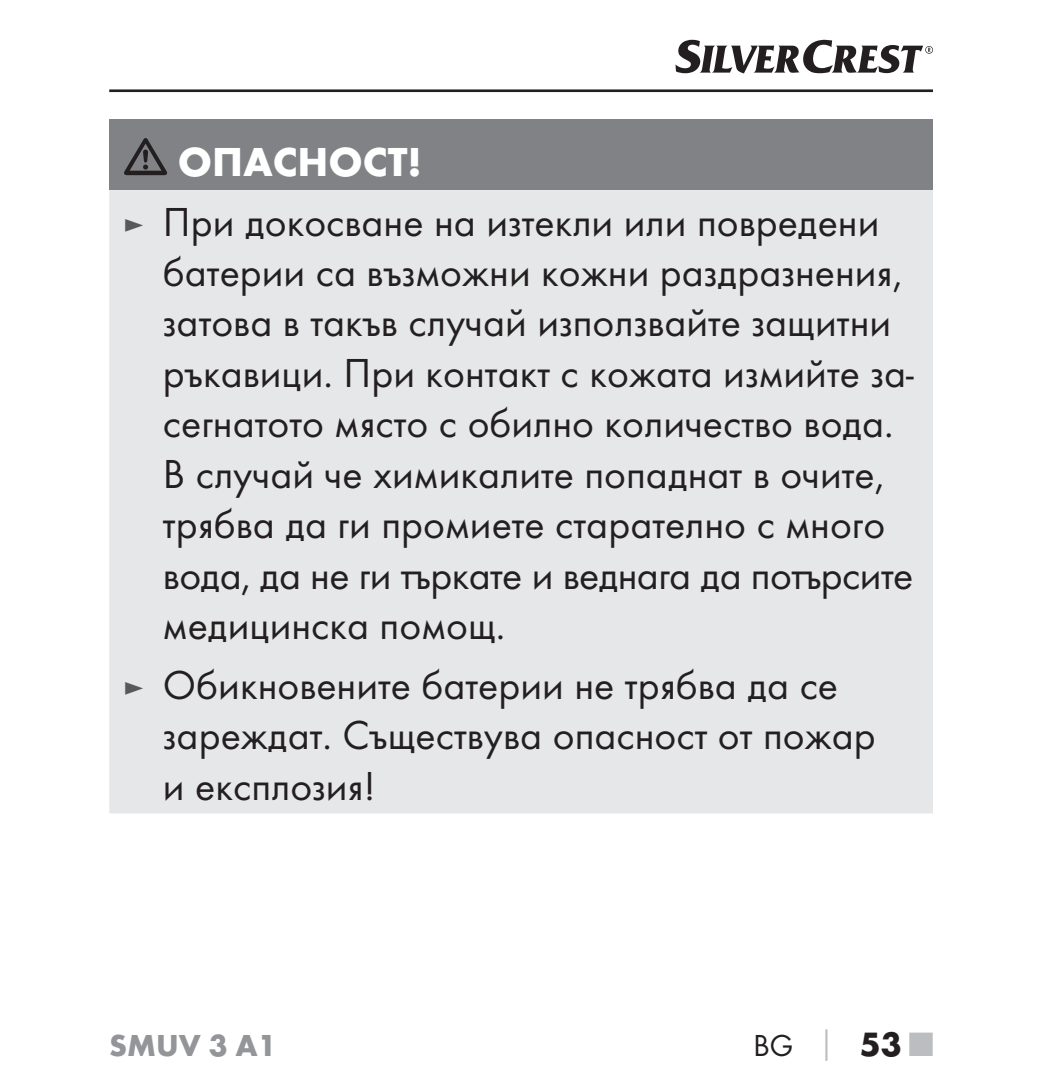
<style>
.page{position:relative;width:1041px;height:1092px;background:#fff}
.page>*{position:absolute;margin:0;border:0;box-sizing:border-box;transform-origin:0 0}
.t1{font:42px/50.4px "Futura Boo";color:#231f20}
.t2{font:700 42px "Futura";color:#fff}
.t3{font:700 31.5px "Futura";color:#939598}
.t4{font:31.5px "Futura Boo";color:#231f20}
.s1{font-size:31.5px;color:#58595b}
.s2{font-family:"Futura";font-weight:700;color:#bbbdc0}
.s3{font-family:"Futura";font-weight:700;font-size:35px}
.s4{font-family:"Futura";font-weight:700;font-size:35px;color:#bbbdc0}
</style>
<div class="page">
<hr style="left:109px;top:89px;width:824px;height:3px;background:#231f20">
<svg style="left:675px;top:40px;width:258px;height:33px"></svg>
<div style="left:109px;top:119px;width:824px;height:71px;background:#808285"></div>
<div style="left:109px;top:190px;width:824px;height:623px;background:#e6e7e8"></div>
<svg style="left:124px;top:138px;width:43px;height:37px"></svg>
<p class="t2" style="left:178px;top:145px;width:246px">ОПАСНОСТ!</p>
<p class="t1" style="left:163px;top:199px;width:752px;text-indent:-40px"><span class="s1">►</span> При докосване на изтекли или повредени батерии са възможни кожни раздразнения, затова в такъв случай използвайте защитни ръкавици. При контакт с кожата измийте за&shy;сегнатото място с обилно количество вода.<br>В случай че химикалите попаднат в очите, трябва да ги промиете старателно с много вода, да не ги търкате и веднага да потърсите медицинска помощ.</p>
<p class="t1" style="left:163px;top:661px;width:714px;text-indent:-40px"><span class="s1">►</span> Обикновените батерии не трябва да се зареждат. Съществува опасност от пожар и експлозия!</p>
<p class="t3" style="left:109px;top:1033px;width:169px">SMUV 3 A1</p>
<p class="t4" style="left:753px;top:1031px;width:181px">BG <span class="s2">│</span> <span class="s3">53</span> <span class="s4">■</span></p>
</div>
